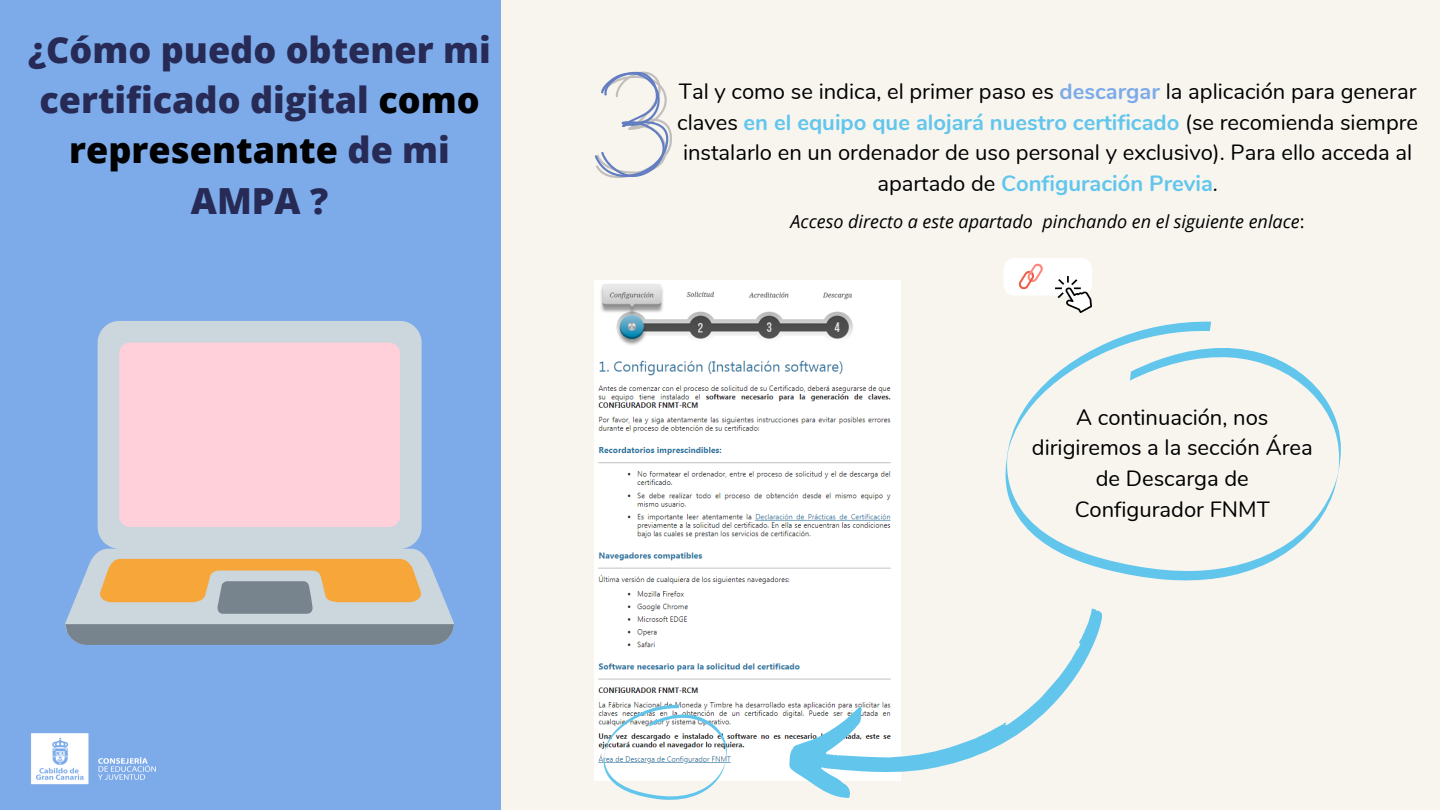
<style>
.page{position:relative;width:1440px;height:810px;background:#7dabea}
.page>*{position:absolute;margin:0;border:0;box-sizing:border-box;transform-origin:0 0}
.t1{font:800 36px/50.2px "Open Sans";color:#262a55;text-align:center}
.t2{font:22px/30.8px "Nunito";color:#000;text-align:center}
.t3{font:italic 18px "Open Sans";color:#000}
.s1{color:#000}
.s2{font-weight:700;color:#7dabea}
.s3{font-weight:700;color:#62c6ec}
.s4{font-style:normal}
</style>
<div class="page">
<div style="left:501px;top:0;width:939px;height:810px;background:#f8f5ef"></div>
<svg style="left:65px;top:321px;width:389px;height:303px;fill:#ccd6dd"></svg>
<svg style="left:65px;top:624px;width:389px;height:21px;background:#788490"></svg>
<div style="left:119px;top:343px;width:281px;height:184px;background:#ffd0da;border-radius:11px"></div>
<svg style="left:98px;top:559px;width:325px;height:55px;background:#d5ae76"></svg>
<svg style="left:595px;top:72px;width:77px;height:106px"></svg>
<img style="left:595px;top:280px;width:305px;height:500px">
<svg style="left:1005px;top:321px;width:336px;height:260px"></svg>
<svg style="left:774px;top:605px;width:328px;height:193px"></svg>
<img style="left:603px;top:705px;width:124px;height:95px">
<img style="left:31px;top:733px;width:125px;height:52px">
<div style="left:1004px;top:258px;width:88px;height:38px;background:#fff;border-radius:11px"></div>
<svg style="left:1018px;top:263px;width:25px;height:27px"></svg>
<img style="left:1056px;top:277px;width:36px;height:36px">
<p class="t1" style="left:28px;top:24px;width:464px">¿Cómo puedo obtener mi certificado digital <span class="s1">como representante</span> de mi<br>AMPA ?</p>
<p class="t2" style="left:677px;top:76px;width:742px">Tal y como se indica, el primer paso es <span class="s2">descargar</span> la aplicación para generar claves <span class="s3">en el equipo que alojará nuestro certificado</span> (se recomienda siempre instalarlo en un ordenador de uso personal y exclusivo). Para ello acceda al apartado de <span class="s3">Configuración Previa</span>.</p>
<p class="t3" style="left:791px;top:209px;width:516px">Acceso directo a este apartado pinchando en el siguiente enlace<span class="s4">:</span></p>
<p class="t2" style="left:1032px;top:402px;width:282px">A continuación, nos dirigiremos a la sección Área de Descarga de<br>Configurador FNMT</p>
</div>
